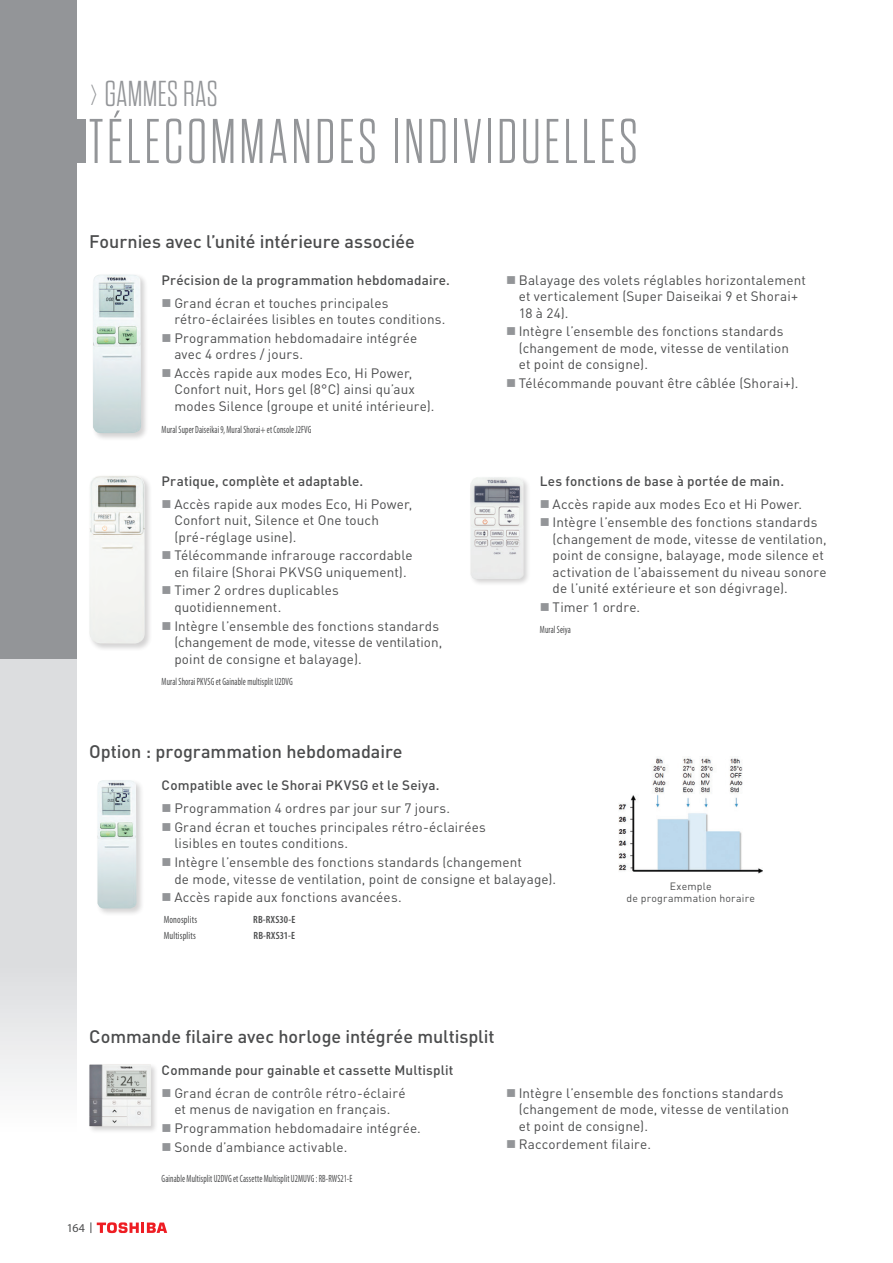
<style>
.page{position:relative;width:893px;height:1263px;background:#fff}
.page>*{position:absolute;margin:0;border:0;box-sizing:border-box;transform-origin:0 0}
.t1{font:300 expanded 63px "Dharma Gothic E";letter-spacing:.045em;color:#939598}
.t2{font:300 expanded 36px "Dharma Gothic E";letter-spacing:.005em;color:#939598}
.t3{font:500 18px "DIN Pro";letter-spacing:-.005em;color:#4b4c4d}
.t4{font:13.5px/16.5px "DIN Pro";letter-spacing:.01em;color:#4b4c4d}
.t5{font:500 13.5px "DIN Pro";letter-spacing:.01em;color:#4b4c4d}
.t6{font:12px "Myriad Pro";color:#4b4c4d}
.t7{font:condensed 10.5px "Myriad Pro";letter-spacing:.015em;color:#4b4c4d;scale:.8 1}
.t8{font:10.5px/12px "DIN Pro";letter-spacing:.02em;color:#4b4c4d;text-align:center}
.t9{font:condensed 10.5px "Myriad Pro";letter-spacing:.015em;color:#4b4c4d;scale:.9 1}
.t10{font:600 condensed 10.5px "Myriad Pro";letter-spacing:.01em;color:#4b4c4d}
.s1{font-family:"Alien League";font-weight:400;font-stretch:normal;font-size:27px}
</style>
<div class="page">
<div style="left:0;top:119px;width:85px;height:44px;background:#939598"></div>
<div style="left:0;top:659px;width:77px;height:225px;background:#dcdddf"></div>
<div style="left:0;top:0;width:77px;height:659px;background:#939598"></div>
<div style="left:0;top:884px;width:77px;height:248px;background:linear-gradient(to bottom,#d4d6d8,#fafafb)"></div>
<div style="left:91px;top:273px;width:58px;height:168px;background:#231f20;opacity:.2"></div>
<img style="left:93px;top:274px;width:48px;height:159px">
<div style="left:87px;top:474px;width:65px;height:177px;background:#231f20;opacity:.2"></div>
<img style="left:89px;top:475px;width:56px;height:169px">
<div style="left:469px;top:475px;width:62px;height:111px;background:#231f20;opacity:.2"></div>
<img style="left:469px;top:477px;width:56px;height:102px">
<img style="left:619px;top:758px;width:144px;height:115px">
<div style="left:96px;top:778px;width:49px;height:139px;background:#231f20;opacity:.2"></div>
<img style="left:97px;top:780px;width:40px;height:128px">
<div style="left:88px;top:1063px;width:71px;height:71px;background:#231f20;opacity:.2"></div>
<img style="left:89px;top:1064px;width:62px;height:62px">
<svg style="left:91px;top:1222px;width:76px;height:11px"></svg>
<h2 class="t2" style="left:89px;top:76px;width:130px"><span class="s1">&gt;</span> GAMMES RAS</h2>
<h1 class="t1" style="left:89px;top:111px;width:550px">TÉLECOMMANDES INDIVIDUELLES</h1>
<h3 class="t3" style="left:89px;top:229px;width:327px">Fournies avec l’unité intérieure associée</h3>
<p class="t5" style="left:162px;top:271px;width:290px">Précision de la programmation hebdomadaire.</p>
<p class="t4" style="left:174px;top:294px;width:273px">Grand écran et touches principales rétro-éclairées lisibles en toutes conditions.</p>
<p class="t4" style="left:174px;top:329px;width:244px">Programmation hebdomadaire intégrée avec 4 ordres / jours.</p>
<p class="t4" style="left:174px;top:364px;width:262px">Accès rapide aux modes Eco, Hi Power,<br>Confort nuit, Hors gel (8°C) ainsi qu’aux modes Silence (groupe et unité intérieure).</p>
<p class="t7" style="left:162px;top:423px;width:189px">Mural Super Daiseikai 9, Mural Shorai+ et Console J2FVG</p>
<p class="t5" style="left:162px;top:472px;width:203px">Pratique, complète et adaptable.</p>
<p class="t4" style="left:174px;top:495px;width:240px">Accès rapide aux modes Eco, Hi Power,<br>Confort nuit, Silence et One touch (pré-réglage usine).</p>
<p class="t4" style="left:174px;top:547px;width:240px">Télécommande infrarouge raccordable en filaire (Shorai PKVSG uniquement).</p>
<p class="t4" style="left:174px;top:582px;width:166px">Timer 2 ordres duplicables quotidiennement.</p>
<p class="t4" style="left:174px;top:617px;width:269px">Intègre l’ensemble des fonctions standards (changement de mode, vitesse de ventilation, point de consigne et balayage).</p>
<p class="t7" style="left:162px;top:675px;width:166px">Mural Shorai PKVSG et Gainable multisplit U2DVG</p>
<h3 class="t3" style="left:89px;top:739px;width:315px">Option : programmation hebdomadaire</h3>
<p class="t4" style="left:519px;top:271px;width:289px">Balayage des volets réglables horizontalement et verticalement (Super Daiseikai 9 et Shorai+<br>18 à 24).</p>
<p class="t4" style="left:519px;top:323px;width:272px">Intègre l’ensemble des fonctions standards (changement de mode, vitesse de ventilation et point de consigne).</p>
<p class="t4" style="left:519px;top:374px;width:281px">Télécommande pouvant être câblée (Shorai+).</p>
<p class="t5" style="left:540px;top:472px;width:246px">Les fonctions de base à portée de main.</p>
<p class="t4" style="left:553px;top:494px;width:266px;line-height:18.6px">Accès rapide aux modes Eco et Hi Power.<br>Intègre l’ensemble des fonctions standards</p>
<p class="t4" style="left:553px;top:530px;width:276px">(changement de mode, vitesse de ventilation, point de consigne, balayage, mode silence et activation de l’abaissement du niveau sonore de l’unité extérieure et son dégivrage).</p>
<p class="t4" style="left:553px;top:598px;width:89px">Timer 1 ordre.</p>
<p class="t7" style="left:540px;top:623px;width:40px">Mural Seiya</p>
<p class="t5" style="left:162px;top:776px;width:279px">Compatible avec le Shorai PKVSG et le Seiya.</p>
<p class="t4" style="left:174px;top:798px;width:313px;line-height:18.6px">Programmation 4 ordres par jour sur 7 jours.<br>Grand écran et touches principales rétro-éclairées</p>
<p class="t4" style="left:174px;top:834px;width:349px;line-height:18.6px">lisibles en toutes conditions.<br>Intègre l’ensemble des fonctions standards (changement</p>
<p class="t4" style="left:174px;top:869px;width:383px;line-height:18.6px">de mode, vitesse de ventilation, point de consigne et balayage).<br>Accès rapide aux fonctions avancées.</p>
<p class="t9" style="left:164px;top:913px;width:39px">Monosplits</p>
<p class="t10" style="left:253px;top:914px;width:44px">RB-RXS30-E</p>
<p class="t9" style="left:164px;top:929px;width:37px">Multisplits</p>
<p class="t10" style="left:254px;top:930px;width:43px">RB-RXS31-E</p>
<h3 class="t3" style="left:89px;top:1024px;width:407px">Commande filaire avec horloge intégrée multisplit</h3>
<p class="t8" style="left:627px;top:880px;width:130px">Exemple<br>de programmation horaire</p>
<p class="t6" style="left:67px;top:1220px;width:20px">164</p>
<p class="t5" style="left:162px;top:1061px;width:293px">Commande pour gainable et cassette Multisplit</p>
<p class="t4" style="left:174px;top:1084px;width:233px">Grand écran de contrôle rétro-éclairé et menus de navigation en français.</p>
<p class="t4" style="left:174px;top:1118px;width:248px;line-height:18.6px">Programmation hebdomadaire intégrée.<br>Sonde d’ambiance activable.</p>
<p class="t7" style="left:162px;top:1172px;width:240px">Gainable Multisplit U2DVG et Cassette Multisplit U2MUVG : RB-RWS21-E</p>
<p class="t4" style="left:519px;top:1084px;width:272px">Intègre l’ensemble des fonctions standards (changement de mode, vitesse de ventilation et point de consigne).</p>
<p class="t4" style="left:519px;top:1136px;width:134px">Raccordement filaire.</p>
</div>
